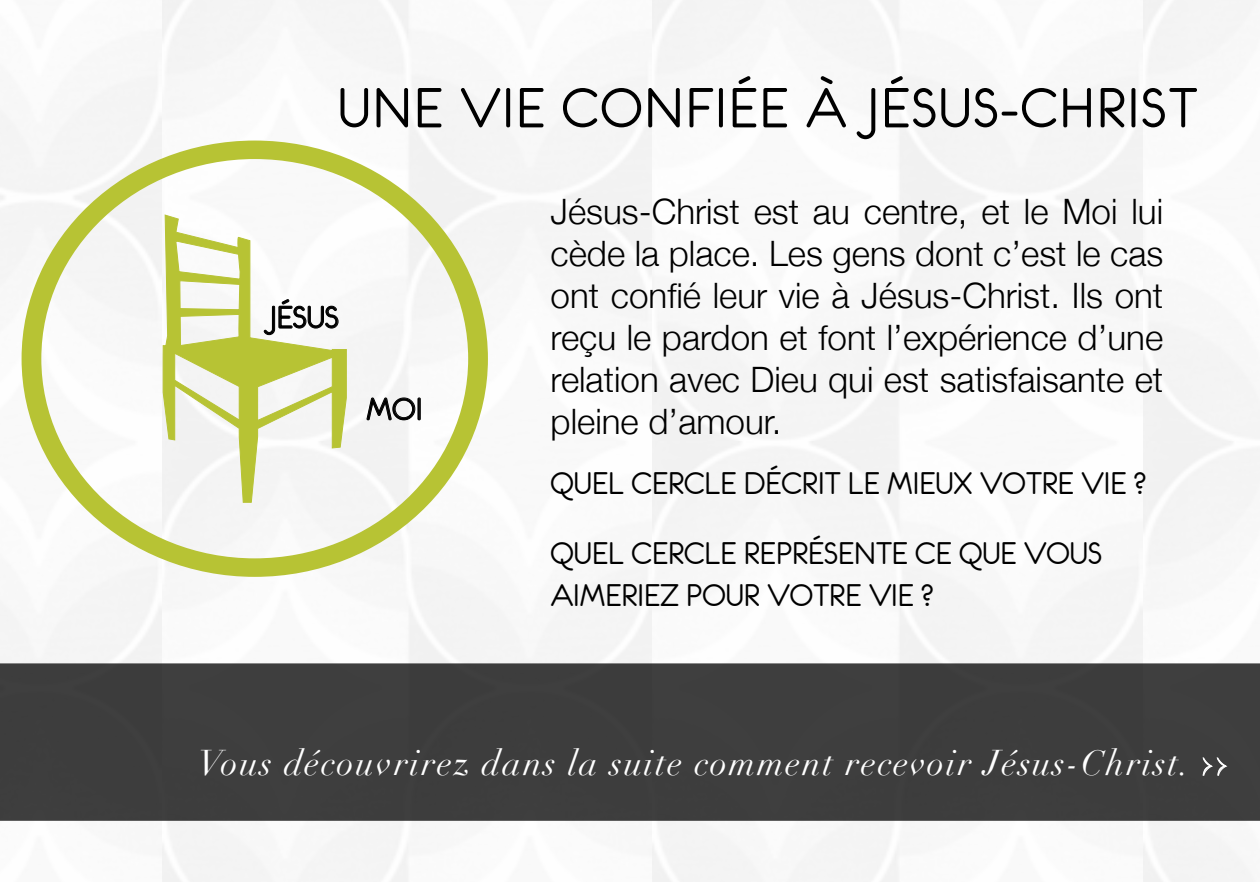
<style>
.page{position:relative;width:1260px;height:882px;background:#fff}
.page>*{position:absolute;margin:0;border:0;box-sizing:border-box;transform-origin:0 0}
.t1{font:63px "Eurofurenceregular";letter-spacing:.03em;color:#000}
.t2{font:300 35px/42px "Helvetica Neue";color:#000;text-align:justify}
.t3{font:35px/70px "Eurofurenceregular";color:#000}
.t4{font:italic 35px "Didot";letter-spacing:.05em;color:#fff}
.t5{font:35px "Eurofurenceregular";color:#000}
.s1{font-family:"Ecolier";font-style:normal}
</style>
<div class="page">
<img style="left:0;top:0;width:1260px;height:882px">
<div style="left:0;top:663px;width:1260px;height:158px;background:#3e3e3e"></div>
<div style="left:22px;top:140px;width:466px;height:437px;border:19px solid #b7c334;border-radius:50%"></div>
<svg style="left:162px;top:214px;width:185px;height:289px"></svg>
<svg style="left:367px;top:394px;width:48px;height:29px"></svg>
<div style="left:418px;top:398px;width:3px;height:22px;border:1px solid #000"></div>
<svg style="left:264px;top:299px;width:75px;height:36px"></svg>
<svg style="left:1203px;top:758px;width:24px;height:18px"></svg>
<h1 class="t1" style="left:338px;top:76px;width:861px">UNE VIE CONFIÉE À JÉSUS-CHRIST</h1>
<p class="t5" style="left:268px;top:300px;width:72px">JÉSUS</p>
<p class="t5" style="left:366px;top:391px;width:58px">MOI</p>
<p class="t2" style="left:551px;top:189px;width:614px">Jésus-Christ est au centre, et le Moi lui cède la place. Les gens dont c’est le cas ont confié leur vie à Jésus-Christ. Ils ont reçu le pardon et font l’expérience d’une relation avec Dieu qui est satisfaisante et pleine d’amour.</p>
<p class="t3" style="left:551px;top:448px;width:597px">QUEL CERCLE DÉCRIT LE MIEUX VOTRE VIE ?<br>QUEL CERCLE</p>
<p class="t3" style="left:744px;top:518px;width:18px">REPRÉSENTE</p>
<p class="t3" style="left:915px;top:518px;width:64px">CE QUE</p>
<p class="t3" style="left:1024px;top:518px;width:21px">VOUS</p>
<p class="t3" style="left:551px;top:560px;width:17px">AIMERIE</p>
<p class="t3" style="left:660px;top:560px;width:45px">Z POUR</p>
<p class="t3" style="left:767px;top:560px;width:20px">VOTRE</p>
<p class="t3" style="left:869px;top:560px;width:66px">VIE ?</p>
<p class="t4" style="left:198px;top:742px;width:1030px">Vous découvrirez dans la suite comment recevoir Jésus-Christ. <span class="s1">&gt;&gt;</span></p>
</div>
